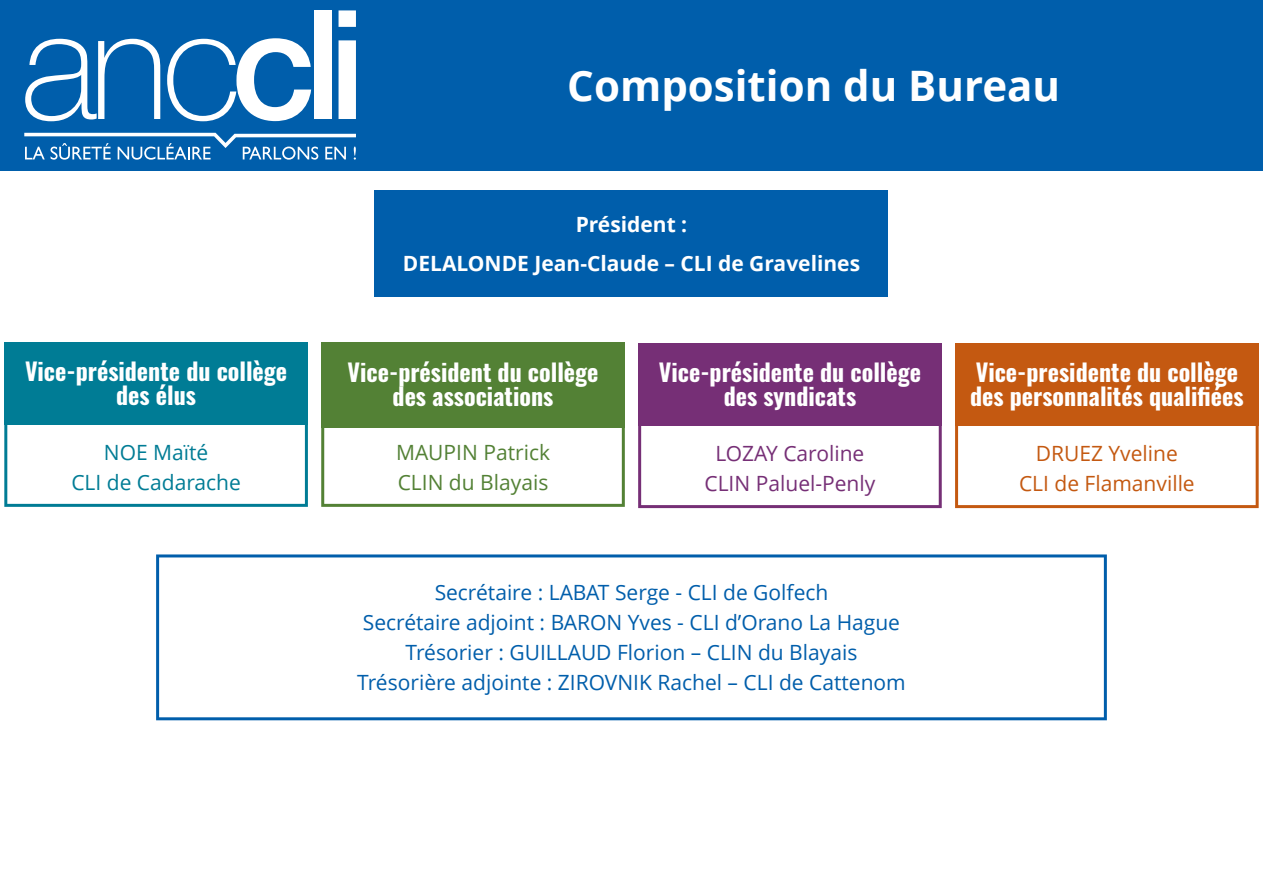
<style>
.page{position:relative;width:1263px;height:893px;background:#fff}
.page>*{position:absolute;margin:0;border:0;box-sizing:border-box;transform-origin:0 0}
.t1{font:700 42px "Open Sans";color:#fff}
.t2{font:700 24px/24px "Oswald";color:#fff;text-align:center}
.t3{font:21px/30px "Open Sans";color:#005eab;text-align:center}
.t4{font:700 21px/39px "Open Sans";color:#fff;text-align:center}
.t5{font:21px/30px "Open Sans";color:#762f76;text-align:center}
.t6{font:21px/30px "Open Sans";color:#c45911;text-align:center}
.t7{font:21px/30px "Open Sans";color:#538135}
.t8{font:21px/30px "Open Sans";color:#007c95;text-align:center}
</style>
<div class="page">
<div style="left:0;top:0;width:1263px;height:170px;background:#005eab"></div>
<svg style="left:25px;top:39px;width:135px;height:82px"></svg>
<svg style="left:167px;top:38px;width:144px;height:83px"></svg>
<div style="left:314px;top:10px;width:17px;height:109px;background:#fff"></div>
<svg style="left:338px;top:10px;width:18px;height:109px"></svg>
<svg style="left:24px;top:133px;width:332px;height:27px"></svg>
<svg style="left:156px;top:554px;width:951px;height:166px"></svg>
<svg style="left:321px;top:427px;width:304px;height:80px"></svg>
<div style="left:321px;top:342px;width:304px;height:85px;background:#538135"></div>
<svg style="left:638px;top:426px;width:304px;height:82px"></svg>
<div style="left:638px;top:343px;width:304px;height:83px;background:#762f76"></div>
<svg style="left:955px;top:426px;width:304px;height:82px"></svg>
<div style="left:955px;top:343px;width:304px;height:83px;background:#c45911"></div>
<svg style="left:4px;top:425px;width:304px;height:82px"></svg>
<div style="left:4px;top:342px;width:304px;height:83px;background:#007c95"></div>
<div style="left:375px;top:190px;width:513px;height:107px;background:#005eab"></div>
<p class="t2" style="left:25px;top:358px;width:264px">Vice-présidente du collège des élus</p>
<p class="t8" style="left:71px;top:439px;width:171px">NOE Maïté<br>CLI de Cadarache</p>
<h1 class="t1" style="left:567px;top:69px;width:494px">Composition du Bureau</h1>
<p class="t4" style="left:403px;top:207px;width:459px">Président :<br>DELALONDE Jean-Claude – CLI de Gravelines</p>
<p class="t2" style="left:348px;top:360px;width:252px">Vice-président du collège des associations</p>
<p class="t7" style="left:396px;top:439px;width:155px">MAUPIN Patrick<br>CLIN du Blayais</p>
<p class="t2" style="left:659px;top:359px;width:264px">Vice-présidente du collège des syndicats</p>
<p class="t5" style="left:704px;top:440px;width:172px">LOZAY Caroline<br>CLIN Paluel-Penly</p>
<p class="t3" style="left:357px;top:580px;width:550px">Secrétaire : LABAT Serge - CLI de Golfech<br>Secrétaire adjoint : BARON Yves - CLI d’Orano La Hague Trésorier : GUILLAUD Florion – CLIN du Blayais Trésorière adjointe : ZIROVNIK Rachel – CLI de Cattenom</p>
<p class="t2" style="left:970px;top:359px;width:275px;text-align:left">Vice-presidente du collège des personnalités qualifiées</p>
<p class="t6" style="left:1019px;top:440px;width:177px">DRUEZ Yveline<br>CLI de Flamanville</p>
</div>
